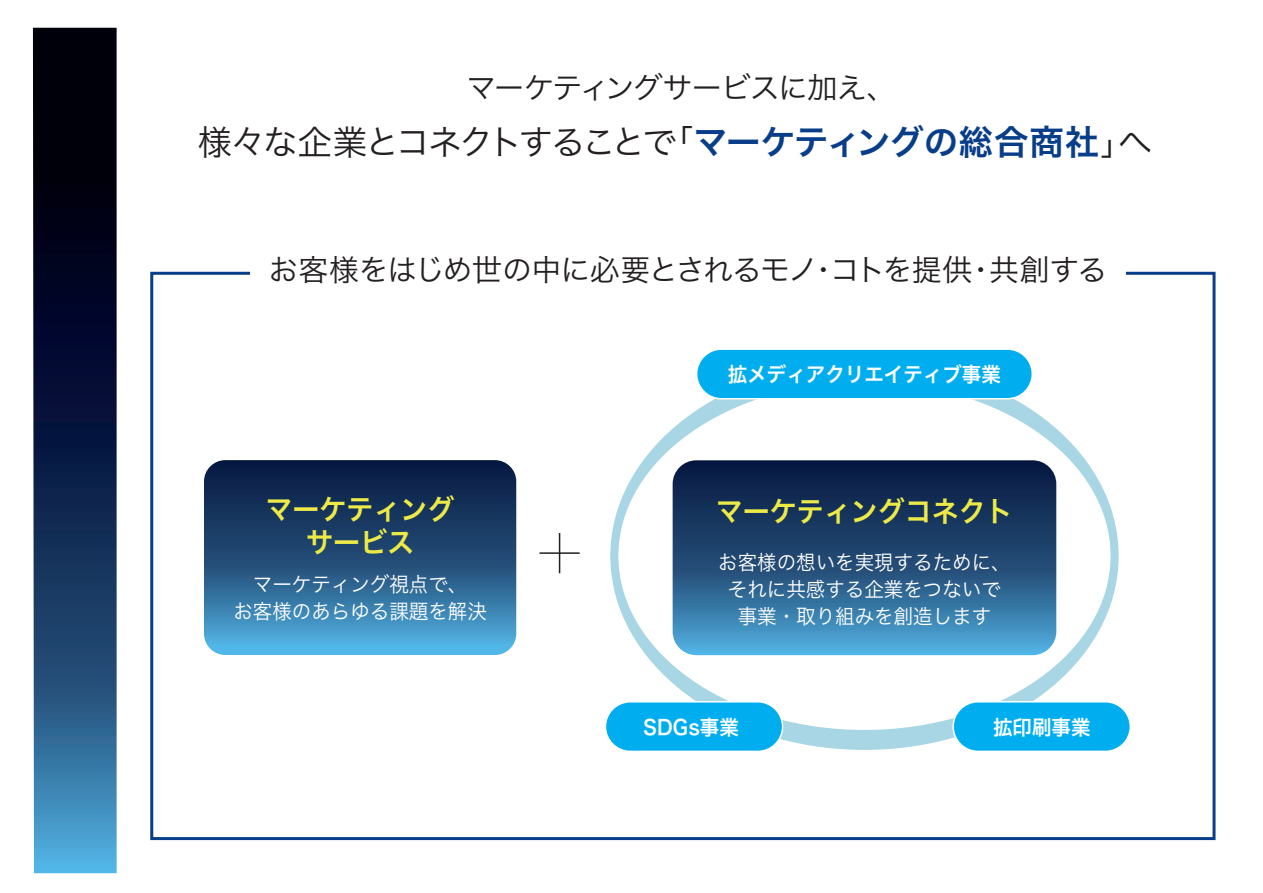
<style>
.page{position:relative;width:1263px;height:893px;background:#fff}
.page>*{position:absolute;margin:0;border:0;box-sizing:border-box;transform-origin:0 0}
.t1{font:34.5px "Hira Kaku Pro W3";letter-spacing:-.095em;color:#231f20}
.t2{font:30px "Hira Kaku Pro W3";letter-spacing:-.035em;color:#231f20}
.t3{font:28.35px/32.4px "Hira Kaku Pro W6";color:#edea47;text-align:center;scale:.95 1}
.t4{font:20.55px/27px "Hira Kaku Pro W3";color:#fff;text-align:center;scale:.95 1}
.t5{font:20.55px "Hira Kaku Pro W6";color:#fff;scale:.95 1}
.s1{font-family:"Hira Kaku Pro W6";color:#083e89}
</style>
<div class="page">
<div style="left:610px;top:362px;width:509px;height:388px;background:#a8d6e4;border-radius:50%"></div>
<div style="left:618px;top:382px;width:492px;height:348px;background:#fff;border-radius:50%"></div>
<svg style="left:33px;top:28px;width:84px;height:845px;background:#152f50"></svg>
<svg style="left:204px;top:460px;width:312px;height:195px;background:#295a84"></svg>
<svg style="left:673px;top:460px;width:383px;height:195px;background:#275580"></svg>
<hr style="left:539px;top:552px;width:41px;height:2px;background:#231f20">
<hr style="left:559px;top:533px;width:1px;height:40px;background:#231f20">
<div style="left:697px;top:349px;width:335px;height:50px;background:#00aeef;border-radius:25px"></div>
<div style="left:696px;top:348px;width:337px;height:51px;border:2px solid #fff;border-radius:25px"></div>
<div style="left:605px;top:702px;width:177px;height:49px;background:#00aeef;border-radius:25px"></div>
<div style="left:605px;top:701px;width:178px;height:51px;border:2px solid #fff;border-radius:25px"></div>
<div style="left:953px;top:702px;width:177px;height:49px;background:#00aeef;border-radius:25px"></div>
<div style="left:952px;top:701px;width:179px;height:51px;border:2px solid #fff;border-radius:25px"></div>
<h2 class="t2" style="left:466px;top:61px;width:432px">マーケティングサービスに加え、</h2>
<h1 class="t1" style="left:198px;top:111px;width:956px">様々な企業とコネクトすることで「<span class="s1">マーケティングの総合商社</span>」へ</h1>
<h2 class="t2" style="left:268px;top:243px;width:840px">お客様をはじめ世の中に必要とされるモノ・コトを提供・共創する</h2>
<h3 class="t3" style="left:266px;top:492px;width:200px">マーケティングサービス</h3>
<p class="t4" style="left:233px;top:569px;width:268px">マーケティング視点で、<br>お客様のあらゆる課題を解決</p>
<p class="t5" style="left:728px;top:356px;width:289px">拡メディアクリエイティブ事業</p>
<h3 class="t3" style="left:716px;top:493px;width:314px">マーケティングコネクト</h3>
<p class="t4" style="left:718px;top:547px;width:309px">お客様の想いを実現するために、それに共感する企業をつないで事業・取り組みを創造します</p>
<p class="t5" style="left:643px;top:708px;width:102px">SDGs事業</p>
<p class="t5" style="left:993px;top:708px;width:104px">拡印刷事業</p>
</div>
